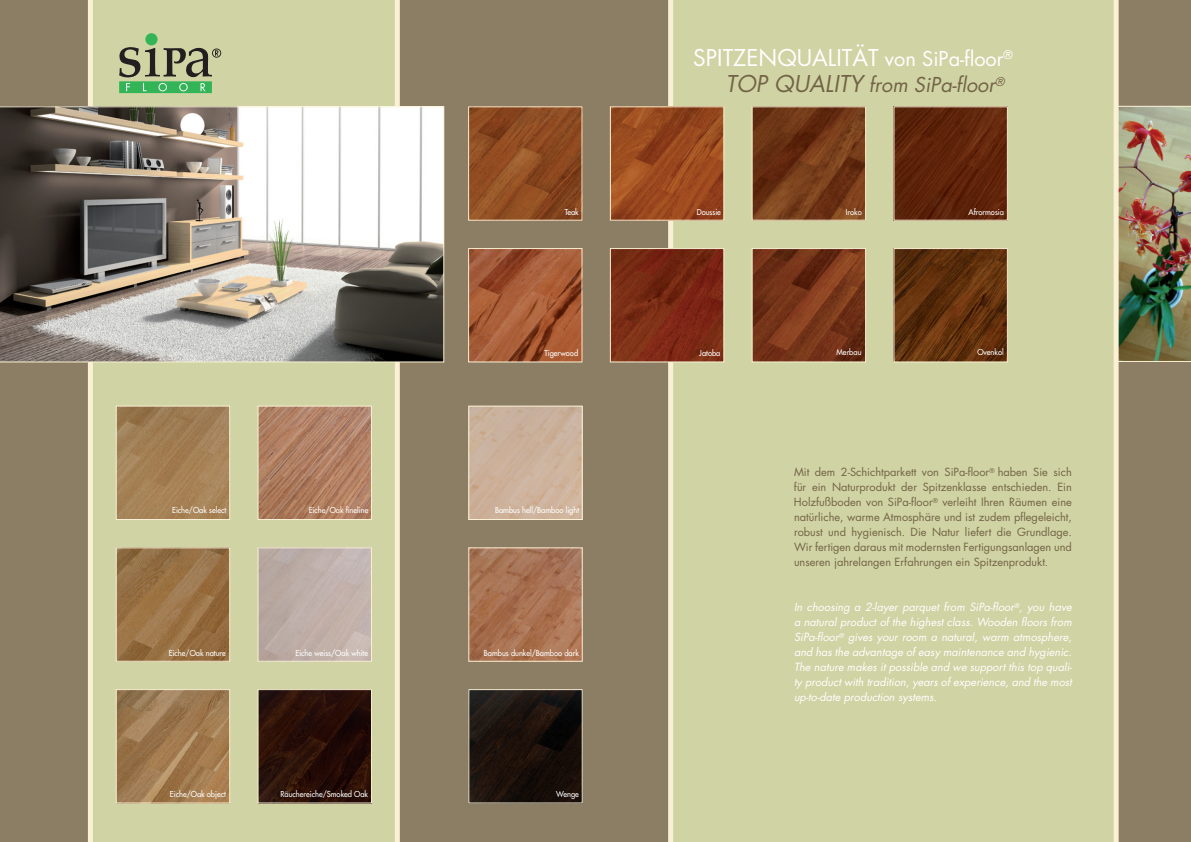
<style>
.page{position:relative;width:1191px;height:842px;background:#8c7e64}
.page>*{position:absolute;margin:0;border:0;box-sizing:border-box;transform-origin:0 0}
.t1{font:italic 22.5px "Futura LT";color:#726347}
.t2{font:22.5px "Futura LT";color:#fff}
.t3{font:20px "Futura LT";color:#fff}
.t4{font:italic 20px "Futura LT";color:#726347}
.t5{font:11px/15px "Futura LT";color:#726347;text-align:justify}
.t6{font:italic 11px/15px "Futura LT";color:#fff;text-align:justify}
.t7{font:8px "Futura LT";color:#fff;scale:.94 1}
.s1{font-size:22.5px}
</style>
<div class="page">
<img style="left:1118px;top:106px;width:73px;height:256px">
<div style="left:88px;top:0;width:312px;height:842px;background:#d0d3a3"></div>
<div style="left:668px;top:0;width:450px;height:842px;background:#d0d3a3"></div>
<svg style="left:0;top:106px;width:444px;height:256px;background:#9f9a93"></svg>
<img style="left:470px;top:108px;width:110px;height:111px">
<div style="left:468px;top:106px;width:114px;height:115px;border:1px solid #faf1d5"></div>
<img style="left:612px;top:108px;width:110px;height:111px">
<div style="left:610px;top:106px;width:114px;height:115px;border:1px solid #faf1d5"></div>
<img style="left:753px;top:108px;width:111px;height:111px">
<div style="left:751px;top:106px;width:115px;height:115px;border:1px solid #faf1d5"></div>
<img style="left:895px;top:108px;width:111px;height:111px">
<div style="left:893px;top:106px;width:115px;height:115px;border:1px solid #faf1d5"></div>
<img style="left:470px;top:250px;width:110px;height:110px">
<div style="left:468px;top:248px;width:114px;height:114px;border:1px solid #faf1d5"></div>
<img style="left:118px;top:408px;width:110px;height:110px">
<div style="left:116px;top:406px;width:114px;height:114px;border:1px solid #faf1d5"></div>
<img style="left:259px;top:408px;width:111px;height:110px">
<div style="left:257px;top:406px;width:115px;height:114px;border:1px solid #faf1d5"></div>
<img style="left:118px;top:549px;width:110px;height:111px">
<div style="left:116px;top:547px;width:114px;height:115px;border:1px solid #faf1d5"></div>
<img style="left:259px;top:549px;width:111px;height:111px">
<div style="left:257px;top:547px;width:115px;height:115px;border:1px solid #faf1d5"></div>
<img style="left:118px;top:691px;width:110px;height:110px">
<div style="left:116px;top:689px;width:114px;height:114px;border:1px solid #faf1d5"></div>
<img style="left:259px;top:691px;width:111px;height:110px">
<div style="left:257px;top:689px;width:115px;height:114px;border:1px solid #faf1d5"></div>
<img style="left:612px;top:250px;width:110px;height:110px">
<div style="left:610px;top:248px;width:114px;height:114px;border:1px solid #faf1d5"></div>
<img style="left:753px;top:250px;width:111px;height:110px">
<div style="left:751px;top:248px;width:115px;height:114px;border:1px solid #faf1d5"></div>
<img style="left:895px;top:250px;width:111px;height:110px">
<div style="left:893px;top:248px;width:115px;height:114px;border:1px solid #faf1d5"></div>
<img style="left:470px;top:408px;width:111px;height:110px">
<div style="left:468px;top:406px;width:115px;height:114px;border:1px solid #faf1d5"></div>
<img style="left:470px;top:549px;width:111px;height:111px">
<div style="left:468px;top:547px;width:115px;height:115px;border:1px solid #faf1d5"></div>
<img style="left:470px;top:691px;width:111px;height:110px">
<div style="left:468px;top:689px;width:115px;height:114px;border:1px solid #faf1d5"></div>
<div style="left:145px;top:33px;width:13px;height:12px;background:#32b457;border-radius:50%"></div>
<svg style="left:119px;top:47px;width:102px;height:46px;background:#87a376"></svg>
<h1 class="t2" style="left:693px;top:43px;width:24px">Spitze</h1>
<h2 class="t3" style="left:758px;top:46px;width:256px"><span class="s1">nqualität</span> von SiPa-floor<sup>®</sup></h2>
<h1 class="t1" style="left:726px;top:70px;width:63px">TOP quality</h1>
<h2 class="t4" style="left:869px;top:72px;width:137px">from SiPa-floor<sup>®</sup></h2>
<p class="t7" style="left:565px;top:207px;width:16px">Teak</p>
<p class="t7" style="left:696px;top:207px;width:27px">Doussie</p>
<p class="t7" style="left:845px;top:206px;width:18px">Iroko</p>
<p class="t7" style="left:968px;top:206px;width:39px">Afrormosia</p>
<p class="t7" style="left:544px;top:348px;width:37px">Tigerwood</p>
<p class="t7" style="left:699px;top:348px;width:24px">Jatoba</p>
<p class="t7" style="left:836px;top:347px;width:28px">Merbau</p>
<p class="t7" style="left:977px;top:347px;width:30px">Ovenkol</p>
<p class="t7" style="left:172px;top:505px;width:59px">Eiche/Oak select</p>
<p class="t7" style="left:309px;top:505px;width:65px">Eiche/Oak fineline</p>
<p class="t7" style="left:169px;top:648px;width:62px">Eiche/Oak nature</p>
<p class="t7" style="left:295px;top:648px;width:79px">Eiche weiss/Oak white</p>
<p class="t7" style="left:495px;top:505px;width:91px">Bambus hell/Bamboo light</p>
<p class="t7" style="left:484px;top:648px;width:102px">Bambus dunkel/Bamboo dark</p>
<p class="t5" style="left:794px;top:465px;width:279px">Mit dem 2-Schichtparkett von SiPa-floor<sup>®</sup> haben Sie sich für ein Naturprodukt der Spitzenklasse entschieden. Ein Holzfußboden von SiPa-floor<sup>®</sup> verleiht Ihren Räumen eine natürliche, warme Atmosphäre und ist zudem pflegeleicht, robust und hygienisch. Die Natur liefert die Grundlage.<br>Wir fertigen daraus mit modernsten Fertigungsanlagen und unseren jahrelangen Erfahrungen ein Spitzenprodukt.</p>
<p class="t6" style="left:794px;top:600px;width:280px">In choosing a 2-layer parquet from SiPa-floor<sup>®</sup>, you have a natural product of the highest class. Wooden floors from SiPa-floor<sup>®</sup> gives your room a natural, warm atmosphere, and has the advantage of easy maintenance and hygienic.<br>The nature makes it possible and we support this top quali&shy;ty product with tradition, years of experience, and the most up-to-date production systems.</p>
<p class="t7" style="left:170px;top:789px;width:61px">Eiche/Oak object</p>
<p class="t7" style="left:280px;top:789px;width:95px">Räuchereiche/Smoked Oak</p>
<p class="t7" style="left:556px;top:789px;width:26px">Wenge</p>
</div>
